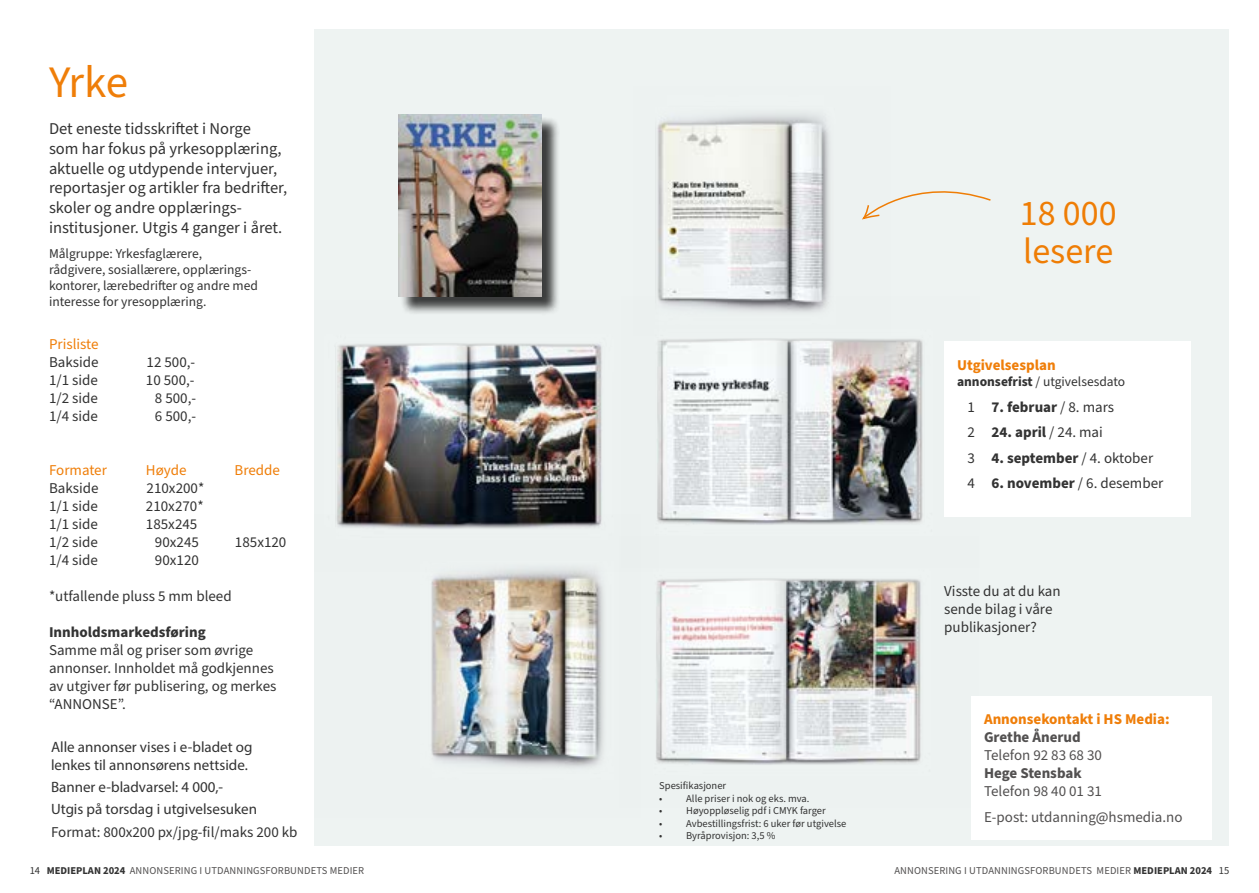
<style>
.page{position:relative;width:1259px;height:893px;background:#fff}
.page>*{position:absolute;margin:0;border:0;box-sizing:border-box;transform-origin:0 0}
.t1{font:45px "Source Sans Pro";color:#ef7e09}
.t2{font:36px/37.5px "Source Sans Pro";color:#ef7d05}
.t3{font:16.5px/19.8px "Source Sans Pro";color:#333}
.t4{font:15px/18px "Source Sans Pro";color:#333}
.t5{font:15px/18px "Myriad Pro";color:#333}
.t6{font:15px/26.5px "Source Sans Pro";color:#525050}
.t7{font:700 15px "Source Sans Pro";color:#ef7e09}
.t8{font:15px "Source Sans Pro";color:#ef7e09}
.t9{font:700 15px "Source Sans Pro";color:#525050}
.t10{font:700 15px "Source Sans Pro";color:#333}
.t11{font:13.5px/16.2px "Source Sans Pro";color:#333}
.t12{font:10.5px "Source Sans Pro";color:#333}
.t13{font:10.5px "Source Sans Pro";letter-spacing:.01em;color:#525050}
.s1{font-weight:700}
.s2{color:#333}
.s3{font-weight:700;color:#333}
</style>
<div class="page">
<div style="left:315px;top:30px;width:914px;height:816px;background:#eef3f2"></div>
<img style="left:656px;top:578px;width:265px;height:187px">
<img style="left:657px;top:113px;width:173px;height:184px">
<img style="left:658px;top:297px;width:321px;height:228px">
<svg style="left:862px;top:191px;width:129px;height:29px"></svg>
<img style="left:431px;top:572px;width:173px;height:196px">
<img style="left:335px;top:301px;width:324px;height:271px">
<div style="left:401px;top:117px;width:159px;height:198px;background:#000;opacity:.75"></div>
<img style="left:398px;top:114px;width:144px;height:182px">
<div style="left:944px;top:342px;width:247px;height:175px;background:#fff"></div>
<div style="left:971px;top:696px;width:241px;height:143px;background:#fff"></div>
<h1 class="t1" style="left:49px;top:52px;width:81px">Yrke</h1>
<p class="t3" style="left:49px;top:119px;width:240px">Det eneste tidsskriftet i Norge<br>som har fokus på yrkesopplæring, aktuelle og utdypende intervjuer, reportasjer og artikler fra bedrifter, skoler og andre opplærings&shy;institusjoner. Utgis 4 ganger i året.</p>
<p class="t11" style="left:49px;top:245px;width:210px">Målgruppe: Yrkesfaglærere, rådgivere, sosiallærere, opplærings&shy;kontorer, lærebedrifter og andre med interesse for yresopplæring.</p>
<p class="t8" style="left:49px;top:334px;width:51px">Prisliste</p>
<p class="t4" style="left:49px;top:353px;width:51px">Bakside</p>
<p class="t4" style="left:147px;top:353px;width:50px">12 500,-</p>
<p class="t4" style="left:49px;top:371px;width:50px">1/1 side</p>
<p class="t4" style="left:146px;top:371px;width:50px">10 500,-</p>
<p class="t4" style="left:49px;top:389px;width:50px">1/2 side</p>
<p class="t4" style="left:155px;top:389px;width:43px">8 500,-</p>
<p class="t4" style="left:49px;top:407px;width:50px">1/4 side</p>
<p class="t4" style="left:155px;top:407px;width:43px">6 500,-</p>
<p class="t8" style="left:49px;top:460px;width:59px">Formater</p>
<p class="t8" style="left:146px;top:460px;width:42px">Høyde</p>
<p class="t8" style="left:234px;top:460px;width:47px">Bredde</p>
<p class="t4" style="left:49px;top:479px;width:51px">Bakside</p>
<p class="t4" style="left:147px;top:479px;width:59px">210x200*</p>
<p class="t4" style="left:49px;top:497px;width:50px">1/1 side</p>
<p class="t4" style="left:146px;top:497px;width:59px">210x270*</p>
<p class="t4" style="left:49px;top:515px;width:50px">1/1 side</p>
<p class="t4" style="left:146px;top:515px;width:53px">185x245</p>
<p class="t4" style="left:49px;top:533px;width:50px">1/2 side</p>
<p class="t4" style="left:155px;top:533px;width:45px">90x245</p>
<p class="t4" style="left:235px;top:533px;width:53px">185x120</p>
<p class="t4" style="left:49px;top:551px;width:50px">1/4 side</p>
<p class="t4" style="left:155px;top:551px;width:45px">90x120</p>
<p class="t4" style="left:49px;top:587px;width:184px">*utfallende pluss 5 mm bleed</p>
<p class="t10" style="left:49px;top:622px;width:158px">Innholdsmarkedsføring</p>
<p class="t4" style="left:49px;top:641px;width:229px">Samme mål og priser som øvrige annonser. Innholdet må godkjennes av utgiver før publisering, og merkes “ANNONSE”.</p>
<p class="t5" style="left:51px;top:738px;width:203px">Alle annonser vises i e-bladet og lenkes til annonsørens nettside.</p>
<p class="t5" style="left:51px;top:776px;width:208px;line-height:22.2px">Banner e-bladvarsel: 4 000,-<br>Utgis på torsdag i utgivelsesuken</p>
<p class="t4" style="left:51px;top:823px;width:248px">Format: 800x200 px/jpg-fil/maks 200 kb</p>
<p class="t12" style="left:659px;top:778px;width:68px">Spesifikasjoner</p>
<p class="t12" style="left:659px;top:791px;width:152px">• Alle priser i nok og eks. mva.</p>
<p class="t12" style="left:659px;top:804px;width:168px">• Høyoppløselig pdf i CMYK farger</p>
<p class="t12" style="left:659px;top:816px;width:189px">• Avbestillingsfrist: 6 uker før utgivelse</p>
<p class="t12" style="left:659px;top:829px;width:118px">• Byråprovisjon: 3,5 %</p>
<h2 class="t2" style="left:1020px;top:196px;width:98px">18 000 lesere</h2>
<p class="t7" style="left:957px;top:355px;width:100px">Utgivelsesplan</p>
<p class="t11" style="left:957px;top:374px;width:170px"><span class="s1">annonsefrist</span> / utgivelsesdato</p>
<p class="t4" style="left:967px;top:394px;width:197px;line-height:25.5px">1 <span class="s1">7. februar</span> / 8. mars<br>2 <span class="s1">24. april</span> / 24. mai<br>3 <span class="s1">4. september</span> / 4. oktober<br>4 <span class="s1">6. november</span> / 6. desember</p>
<p class="t4" style="left:944px;top:582px;width:118px">Visste du at du kan sende bilag i våre publikasjoner?</p>
<p class="t7" style="left:984px;top:709px;width:187px">Annonsekontakt i HS Media:</p>
<p class="t9" style="left:984px;top:727px;width:98px">Grethe Ånerud</p>
<p class="t6" style="left:984px;top:742px;width:119px">Telefon 92 83 68 30</p>
<p class="t9" style="left:984px;top:763px;width:99px">Hege Stensbak</p>
<p class="t6" style="left:984px;top:778px;width:200px">Telefon 98 40 01 31<br>E-post: utdanning@hsmedia.no</p>
<p class="t13" style="left:30px;top:863px;width:336px"><span class="s2">14</span> <span class="s3">MEDIEPLAN 2024</span> ANNONSERING I UTDANNINGSFORBUNDETS MEDIER</p>
<p class="t13" style="left:894px;top:863px;width:336px">ANNONSERING I UTDANNINGSFORBUNDETS MEDIER <span class="s3">MEDIEPLAN 2024</span> <span class="s2">15</span></p>
</div>
